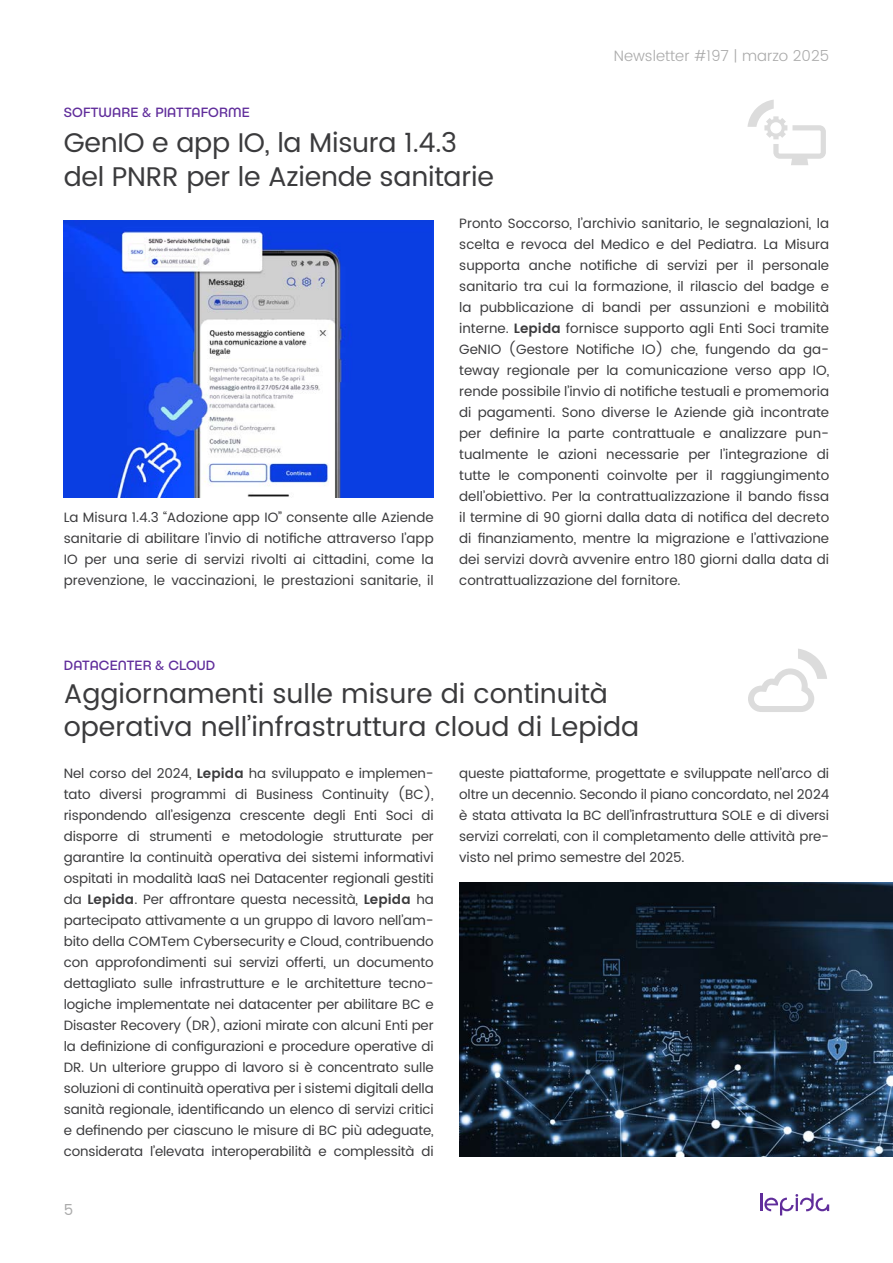
<style>
.page{position:relative;width:893px;height:1263px;background:#fff}
.page>*{position:absolute;margin:0;border:0;box-sizing:border-box;transform-origin:0 0}
.Titolo{font:27px/33px "Poppins";color:#3b3b3d}
.Sezione{font:27px/34.5px "Poppins";letter-spacing:-.01em;color:#3b3b3d}
.t1{font:300 15px "Poppins";color:#aaa}
.t2{font:15px "Poppins";color:#aaa}
.Testo{font:13.5px/21px "Poppins";letter-spacing:-.005em;color:#3b3b3d;text-align:justify}
.Sezione-2{font:13.5px "Publica Play";letter-spacing:.01em;color:#602d9b}
.s1{font-weight:600}
</style>
<div class="page">
<img style="left:459px;top:882px;width:434px;height:275px">
<img style="left:64px;top:221px;width:370px;height:276px">
<svg style="left:747px;top:100px;width:79px;height:65px"></svg>
<svg style="left:748px;top:649px;width:79px;height:63px"></svg>
<svg style="left:760px;top:1193px;width:69px;height:22px"></svg>
<p class="Sezione-2" style="left:64px;top:104px;width:187px">SOFTWARE &amp; PIATTAFORME</p>
<p class="Sezione" style="left:64px;top:126px;width:432px">GenIO e app IO, la Misura 1.4.3 del PNRR per le Aziende sanitarie</p>
<p class="t1" style="left:614px;top:45px;width:217px">Newsletter #197 | marzo 2025</p>
<p class="Testo" style="left:64px;top:508px;width:371px">La Misura 1.4.3 “Adozione app IO” consente alle Aziende sanitarie di abilitare l’invio di notifiche attraverso l’app IO per una serie di servizi rivolti ai cittadini, come la prevenzione, le vaccinazioni, le prestazioni sanitarie, il</p>
<p class="Testo" style="left:459px;top:214px;width:371px">Pronto Soccorso, l’archivio sanitario, le segnalazioni, la scelta e revoca del Medico e del Pediatra. La Misura supporta anche notifiche di servizi per il personale sanitario tra cui la formazione, il rilascio del badge e la pubblicazione di bandi per assunzioni e mobilità interne. <span class="s1">Lepida</span> fornisce supporto agli Enti Soci tramite GeNIO (Gestore Notifiche IO) che, fungendo da ga&shy;teway regionale per la comunicazione verso app IO, rende possibile l’invio di notifiche testuali e promemoria di pagamenti. Sono diverse le Aziende già incontrate per definire la parte contrattuale e analizzare pun&shy;tualmente le azioni necessarie per l’integrazione di tutte le componenti coinvolte per il raggiungimento dell’obiettivo. Per la contrattualizzazione il bando fissa il termine di 90 giorni dalla data di notifica del decreto di finanziamento, mentre la migrazione e l’attivazione dei servizi dovrà avvenire entro 180 giorni dalla data di contrattualizzazione del fornitore.</p>
<p class="Sezione-2" style="left:64px;top:657px;width:153px">DATACENTER &amp; CLOUD</p>
<h1 class="Titolo" style="left:64px;top:678px;width:577px">Aggiornamenti sulle misure di continuità operativa nell’infrastruttura cloud di Lepida</h1>
<p class="Testo" style="left:64px;top:763px;width:371px">Nel corso del 2024, <span class="s1">Lepida</span> ha sviluppato e implemen&shy;tato diversi programmi di Business Continuity (BC), rispondendo all’esigenza crescente degli Enti Soci di disporre di strumenti e metodologie strutturate per garantire la continuità operativa dei sistemi informativi ospitati in modalità IaaS nei Datacenter regionali gestiti da <span class="s1">Lepida</span>. Per affrontare questa necessità, <span class="s1">Lepida</span> ha partecipato attivamente a un gruppo di lavoro nell’am&shy;bito della COMTem Cybersecurity e Cloud, contribuendo con approfondimenti sui servizi offerti, un documento dettagliato sulle infrastrutture e le architetture tecno&shy;logiche implementate nei datacenter per abilitare BC e Disaster Recovery (DR), azioni mirate con alcuni Enti per la definizione di configurazioni e procedure operative di DR. Un ulteriore gruppo di lavoro si è concentrato sulle soluzioni di continuità operativa per i sistemi digitali della sanità regionale, identificando un elenco di servizi critici e definendo per ciascuno le misure di BC più adeguate, considerata l’elevata interoperabilità e complessità di</p>
<p class="Testo" style="left:459px;top:763px;width:371px">queste piattaforme, progettate e sviluppate nell’arco di oltre un decennio. Secondo il piano concordato, nel 2024 è stata attivata la BC dell’infrastruttura SOLE e di diversi servizi correlati, con il completamento delle attività pre&shy;visto nel primo semestre del 2025.</p>
<p class="t2" style="left:64px;top:1199px;width:11px">5</p>
</div>
